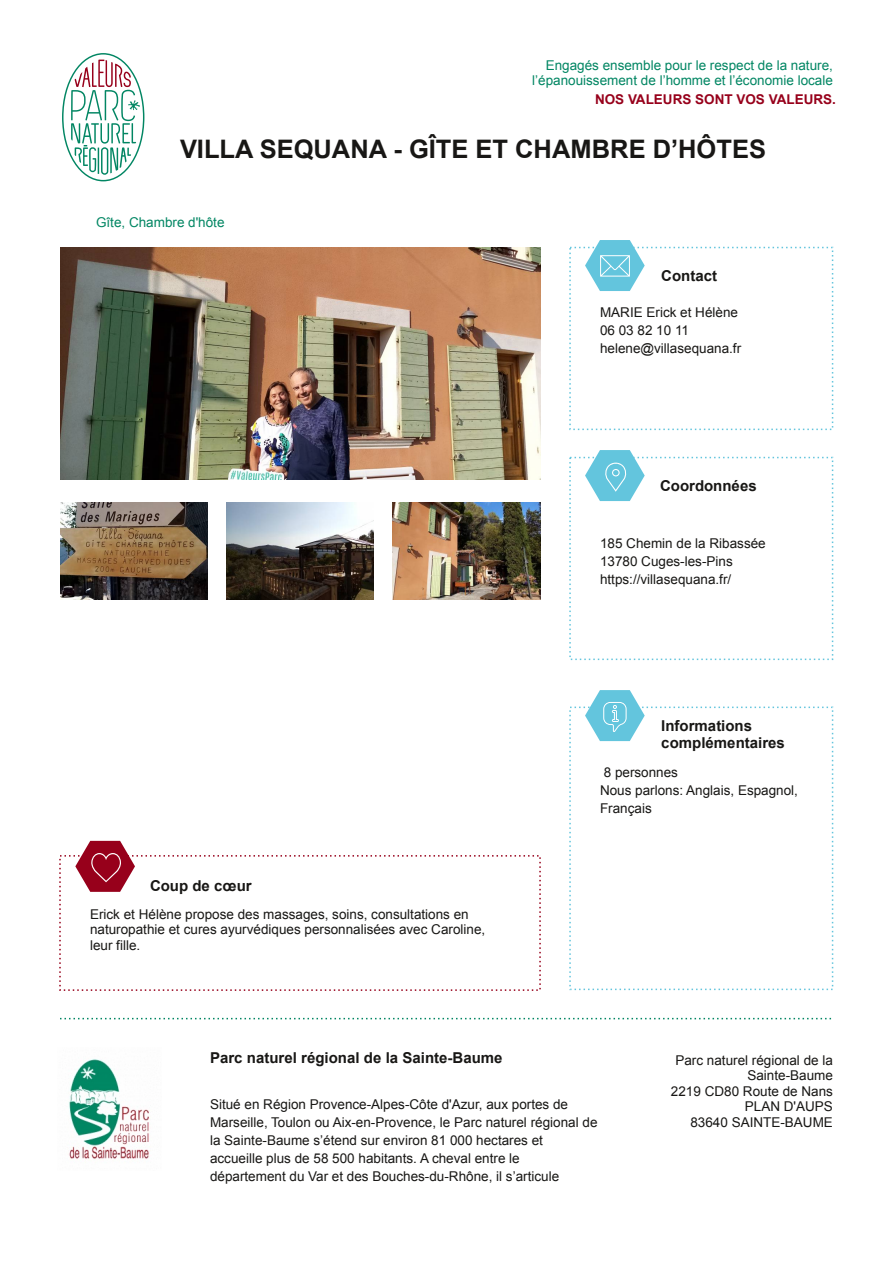
<style>
.page{position:relative;width:893px;height:1263px;background:#fff}
.page>*{position:absolute;margin:0;border:0;box-sizing:border-box;transform-origin:0 0}
.t1{font:700 25.5px "Arial";color:#181715}
.t2{font:700 15px/17.2px "Arial";color:#181715}
.t3{font:13.5px/18px "Arial";color:#181715}
.t4{font:13.5px/15.5px "Arial";color:#028663;text-align:right}
.t5{font:700 13.5px "Arial";color:#97001b}
</style>
<div class="page">
<img style="left:69px;top:1059px;width:80px;height:100px">
<svg style="left:60px;top:1018px;width:772px;height:1px"></svg>
<svg style="left:585px;top:690px;width:60px;height:51px"></svg>
<svg style="left:585px;top:450px;width:60px;height:51px"></svg>
<svg style="left:585px;top:240px;width:60px;height:51px"></svg>
<svg style="left:75px;top:841px;width:60px;height:51px"></svg>
<img style="left:393px;top:502px;width:147px;height:98px">
<img style="left:226px;top:502px;width:148px;height:98px">
<img style="left:60px;top:502px;width:147px;height:98px">
<img style="left:60px;top:248px;width:480px;height:232px">
<svg style="left:62px;top:53px;width:83px;height:129px"></svg>
<p class="t4" style="left:532px;top:57px;width:302px">Engagés ensemble pour le respect de la nature, l’épanouissement de l’homme et l’économie locale</p>
<p class="t5" style="left:595px;top:92px;width:242px">NOS VALEURS SONT VOS VALEURS.</p>
<h1 class="t1" style="left:180px;top:135px;width:587px">VILLA SEQUANA - GÎTE ET CHAMBRE D’HÔTES</h1>
<p class="t4" style="left:96px;top:215px;width:130px">Gîte, Chambre d'hôte</p>
<p class="t2" style="left:150px;top:877px;width:103px">Coup de cœur</p>
<p class="t3" style="left:90px;top:906px;width:397px;line-height:15.5px">Erick et Hélène propose des massages, soins, consultations en naturopathie et cures ayurvédiques personnalisées avec Caroline, leur fille.</p>
<p class="t2" style="left:661px;top:267px;width:57px">Contact</p>
<p class="t3" style="left:600px;top:304px;width:143px">MARIE Erick et Hélène<br>06 03 82 10 11 helene@villasequana.fr</p>
<p class="t2" style="left:660px;top:477px;width:98px">Coordonnées</p>
<p class="t3" style="left:600px;top:534px;width:167px">185 Chemin de la Ribassée<br>13780 Cuges-les-Pins https://villasequana.fr/</p>
<p class="t2" style="left:661px;top:717px;width:125px">Informations complémentaires</p>
<p class="t3" style="left:600px;top:763px;width:199px">8 personnes<br>Nous parlons: Anglais, Espagnol,<br>Français</p>
<p class="t2" style="left:210px;top:1049px;width:294px">Parc naturel régional de la Sainte-Baume</p>
<p class="t3" style="left:210px;top:1095px;width:389px">Situé en Région Provence-Alpes-Côte d'Azur, aux portes de Marseille, Toulon ou Aix-en-Provence, le Parc naturel régional de la Sainte-Baume s’étend sur environ 81 000 hectares et accueille plus de 58 500 habitants. A cheval entre le département du Var et des Bouches-du-Rhône, il s’articule</p>
<p class="t3" style="left:671px;top:1052px;width:164px;line-height:15.5px;text-align:right">Parc naturel régional de la<br>Sainte-Baume<br>2219 CD80 Route de Nans<br>PLAN D'AUPS<br>83640 SAINTE-BAUME</p>
</div>
